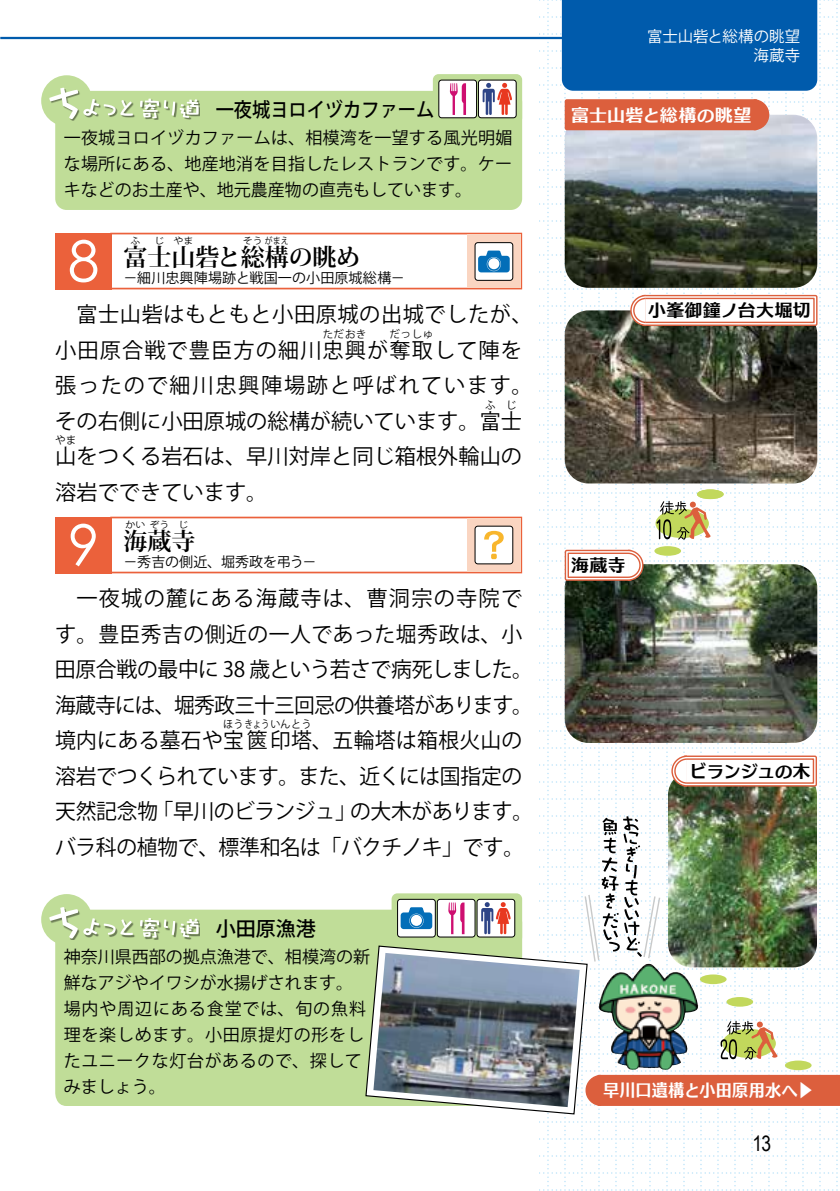
<style>
.page{position:relative;width:840px;height:1191px;background:#fff}
.page>*{position:absolute;margin:0;border:0;box-sizing:border-box;transform-origin:0 0}
.t1{font:56.6px "Century Gothic";color:#fff}
.t2{font:700 24px "Koz Min Pro";color:#000}
.t3{font:21.2px/35.4px "Koz Go Pro";color:#000;text-align:center}
.t4{font:21.2px/35.4px "Koz Go Pro";letter-spacing:-.02em;color:#000}
.t5{font:21.2px/35.4px "Koz Go Pro";letter-spacing:.04em;color:#000}
.t6{font:21.2px/35.4px "Koz Go Pro";letter-spacing:.05em;color:#000}
.t7{font:21.2px "Arial Narrow";color:#000}
.t8{font:500 20px "Koz Go Pro";color:#000;scale:.91 1}
.t9{font:500 20px "Koz Go Pro";color:#000}
.t10{font:18px "C4 Gothic Duex Nexus E";letter-spacing:.005em;color:#fff;scale:.9 1}
.t11{font:18px "C4 Gothic Duex Nexus E";color:#000}
.t12{font:18px "C4 Gothic Duex Nexus E";letter-spacing:.005em;color:#fff}
.t13{font:18px "C4 Gothic Duex Nexus E";letter-spacing:-.04em;color:#000}
.t14{font:17px/26px "Koz Go Pro";letter-spacing:.035em;color:#000}
.t15{font:17px/26px "Koz Go Pro";letter-spacing:.015em;color:#000;text-align:justify}
.t16{font:15.4px/18.6px "Koz Go Pro";color:#fff;text-align:right}
.t17{font:14px "Koz Go Pro";letter-spacing:.01em;color:#000}
.t18{font:10.6px "Koz Go Pro";letter-spacing:.02em;color:#000}
.t19{font:10.6px "Koz Go Pro";color:#000;scale:.96 1}
.t20{font:9px "Koz Go Pro";color:#000;scale:1.11 1}
.s1{font-family:"Shin Go Pro"}
</style>
<div class="page">
<svg style="left:539px;top:0;width:299px;height:1191px"></svg>
<hr style="left:0;top:37px;width:571px;height:2px;background:#005bac">
<div style="left:561px;top:0;width:255px;height:91px;background:#005bac"></div>
<img style="left:564px;top:564px;width:252px;height:179px">
<img style="left:564px;top:310px;width:252px;height:173px">
<img style="left:564px;top:115px;width:252px;height:173px">
<img style="left:667px;top:771px;width:149px;height:45px">
<svg style="left:432px;top:74px;width:90px;height:50px"></svg>
<svg style="left:656px;top:501px;width:54px;height:38px"></svg>
<div style="left:654px;top:546px;width:26px;height:10px;background:#c2d85c;border-radius:50%"></div>
<div style="left:696px;top:489px;width:27px;height:10px;background:#c2d85c;border-radius:50%"></div>
<div style="left:565px;top:550px;width:66px;height:30px;background:#fff"></div>
<div style="left:564px;top:550px;width:68px;height:31px;border:1px solid #dc5f3d"></div>
<div style="left:567px;top:552px;width:62px;height:26px;border:1px solid #dc5f3d"></div>
<svg style="left:626px;top:549px;width:18px;height:32px"></svg>
<div style="left:565px;top:100px;width:191px;height:30px;background:#dc5f3d"></div>
<div style="left:564px;top:99px;width:193px;height:31px;border:1px solid #dc5f3d"></div>
<svg style="left:752px;top:98px;width:17px;height:33px"></svg>
<div style="left:642px;top:295px;width:174px;height:30px;background:#fff"></div>
<div style="left:641px;top:295px;width:176px;height:31px;border:1px solid #dc5f3d"></div>
<div style="left:644px;top:298px;width:170px;height:25px;border:1px solid #dc5f3d"></div>
<svg style="left:629px;top:294px;width:18px;height:33px"></svg>
<div style="left:683px;top:756px;width:132px;height:30px;background:#fff"></div>
<div style="left:682px;top:755px;width:134px;height:31px;border:1px solid #dc5f3d"></div>
<div style="left:685px;top:758px;width:128px;height:25px;border:1px solid #dc5f3d"></div>
<svg style="left:670px;top:755px;width:18px;height:32px"></svg>
<div style="left:55px;top:233px;width:57px;height:56px;background:#eb613b"></div>
<div style="left:110px;top:233px;width:412px;height:56px;border:2px solid #eb613b"></div>
<div style="left:467px;top:234px;width:53px;height:54px;background:#fad5c1"></div>
<div style="left:475px;top:243px;width:37px;height:37px;background:#fff;border-radius:3px"></div>
<div style="left:474px;top:242px;width:39px;height:39px;border:1px solid #000;border-radius:3px"></div>
<div style="left:478px;top:256px;width:31px;height:16px;background:#036eb8;border-radius:3px"></div>
<svg style="left:485px;top:250px;width:17px;height:21px"></svg>
<div style="left:55px;top:516px;width:57px;height:57px;background:#eb613b"></div>
<div style="left:110px;top:516px;width:412px;height:57px;border:2px solid #eb613b"></div>
<div style="left:467px;top:518px;width:53px;height:53px;background:#fad5c1"></div>
<div style="left:475px;top:526px;width:37px;height:38px;background:#fff;border-radius:3px"></div>
<div style="left:474px;top:526px;width:39px;height:38px;border:1px solid #000;border-radius:3px"></div>
<svg style="left:484px;top:531px;width:19px;height:28px"></svg>
<div style="left:55px;top:91px;width:467px;height:119px;background:#c0dd98;border-radius:11px"></div>
<div style="left:55px;top:909px;width:467px;height:197px;background:#c0dd98;border-radius:12px"></div>
<div style="left:41px;top:75px;width:51px;height:51px;background:#c0dd98;border-radius:50%"></div>
<div style="left:41px;top:894px;width:51px;height:51px;background:#c0dd98;border-radius:50%"></div>
<div style="left:51px;top:89px;width:149px;height:32px;background:#000;opacity:.45"></div>
<svg style="left:49px;top:88px;width:149px;height:31px"></svg>
<div style="left:51px;top:908px;width:149px;height:32px;background:#000;opacity:.45"></div>
<svg style="left:49px;top:907px;width:149px;height:31px"></svg>
<div style="left:478px;top:80px;width:38px;height:38px;background:#fff;border-radius:3px"></div>
<div style="left:478px;top:80px;width:38px;height:38px;border:1px solid #000;border-radius:3px"></div>
<svg style="left:482px;top:83px;width:30px;height:32px"></svg>
<div style="left:438px;top:80px;width:38px;height:38px;background:#fff;border-radius:3px"></div>
<div style="left:438px;top:80px;width:38px;height:38px;border:1px solid #000;border-radius:3px"></div>
<svg style="left:449px;top:83px;width:17px;height:32px"></svg>
<img style="left:364px;top:816px;width:475px;height:299px">
<p class="t8" style="left:215px;top:97px;width:242px">一夜城ヨロイヅカファーム</p>
<p class="t15" style="left:64px;top:126px;width:450px">一夜城ヨロイヅカファームは、相模湾を一望する風光明媚な場所にある、地産地消を目指したレストランです。ケーキなどのお土産や、地元農産物の直売もしています。</p>
<p class="t20" style="left:130px;top:235px;width:11px">ふ</p>
<p class="t20" style="left:154px;top:235px;width:11px">じ</p>
<p class="t20" style="left:173px;top:235px;width:20px">やま</p>
<p class="t20" style="left:243px;top:235px;width:43px">そうがまえ</p>
<p class="t17" style="left:123px;top:269px;width:283px">－細川忠興陣場跡と戦国一の小田原城総構－</p>
<h1 class="t1" style="left:68px;top:226px;width:33px">8</h1>
<p class="t2" style="left:123px;top:240px;width:238px">富士山砦と総構の眺め</p>
<p class="t6" style="left:55px;top:297px;width:478px;text-indent:21px">富士山砦はもともと小田原城の出城でしたが、小田原合戦で豊臣方の細川忠興が奪取して陣を</p>
<p class="t18" style="left:322px;top:327px;width:45px">ただおき</p>
<p class="t18" style="left:389px;top:327px;width:45px">だっしゅ</p>
<p class="t5" style="left:55px;top:368px;width:479px">張ったので細川忠興陣場跡と呼ばれています。その右側に小田原城の総構が続いています。富士</p>
<p class="t18" style="left:484px;top:398px;width:12px">ふ</p>
<p class="t18" style="left:506px;top:398px;width:12px">じ</p>
<p class="t3" style="left:55px;top:439px;width:468px">山をつくる岩石は、早川対岸と同じ箱根外輪山の</p>
<p class="t18" style="left:55px;top:433px;width:23px">やま</p>
<p class="t3" style="left:55px;top:475px;width:213px">溶岩でできています。</p>
<p class="t20" style="left:125px;top:518px;width:41px">かいぞう</p>
<p class="t20" style="left:178px;top:518px;width:11px">じ</p>
<p class="t17" style="left:123px;top:553px;width:194px">－秀吉の側近、堀秀政を弔う－</p>
<h1 class="t1" style="left:68px;top:510px;width:33px">9</h1>
<p class="t2" style="left:123px;top:524px;width:73px">海蔵寺</p>
<p class="t3" style="left:55px;top:581px;width:479px">一夜城の麓にある海蔵寺は、曹洞宗の寺院で<br>す。豊臣秀吉の側近の一人であった堀秀政は、小田原合戦の最中に 38 歳という若さで病死しました。海蔵寺には、堀秀政三十三回忌の供養塔があります。境内にある墓石や宝篋印塔、五輪塔は箱根火山の</p>
<p class="t19" style="left:223px;top:717px;width:94px">ほうきょういんとう</p>
<p class="t4" style="left:55px;top:759px;width:479px">溶岩でつくられています。また、近くには国指定の天然記念物「早川のビランジュ」の大木があります。バラ科の植物で、標準和名は「バクチノキ」です。</p>
<p class="t9" style="left:215px;top:915px;width:101px">小田原漁港</p>
<p class="t14" style="left:64px;top:944px;width:307px">神奈川県西部の拠点漁港で、相模湾の新鮮なアジやイワシが水揚げされます。場内や周辺にある食堂では、旬の魚料理を楽しめます。小田原提灯の形をしたユニークな灯台があるので、探してみましょう。</p>
<p class="t16" style="left:647px;top:27px;width:154px">富士山砦と総構の眺望海蔵寺</p>
<p class="t12" style="left:571px;top:106px;width:182px">富士山砦と総構の眺望</p>
<p class="t11" style="left:647px;top:301px;width:164px">小峯御鐘ノ台大堀切</p>
<p class="t11" style="left:571px;top:556px;width:56px">海蔵寺</p>
<p class="t13" style="left:688px;top:762px;width:123px">ビランジュの木</p>
<p class="t10" style="left:603px;top:1081px;width:236px">早川口遺構と小田原用水へ<span class="s1">▶</span></p>
<p class="t7" style="left:752px;top:1128px;width:20px">13</p>
</div>
